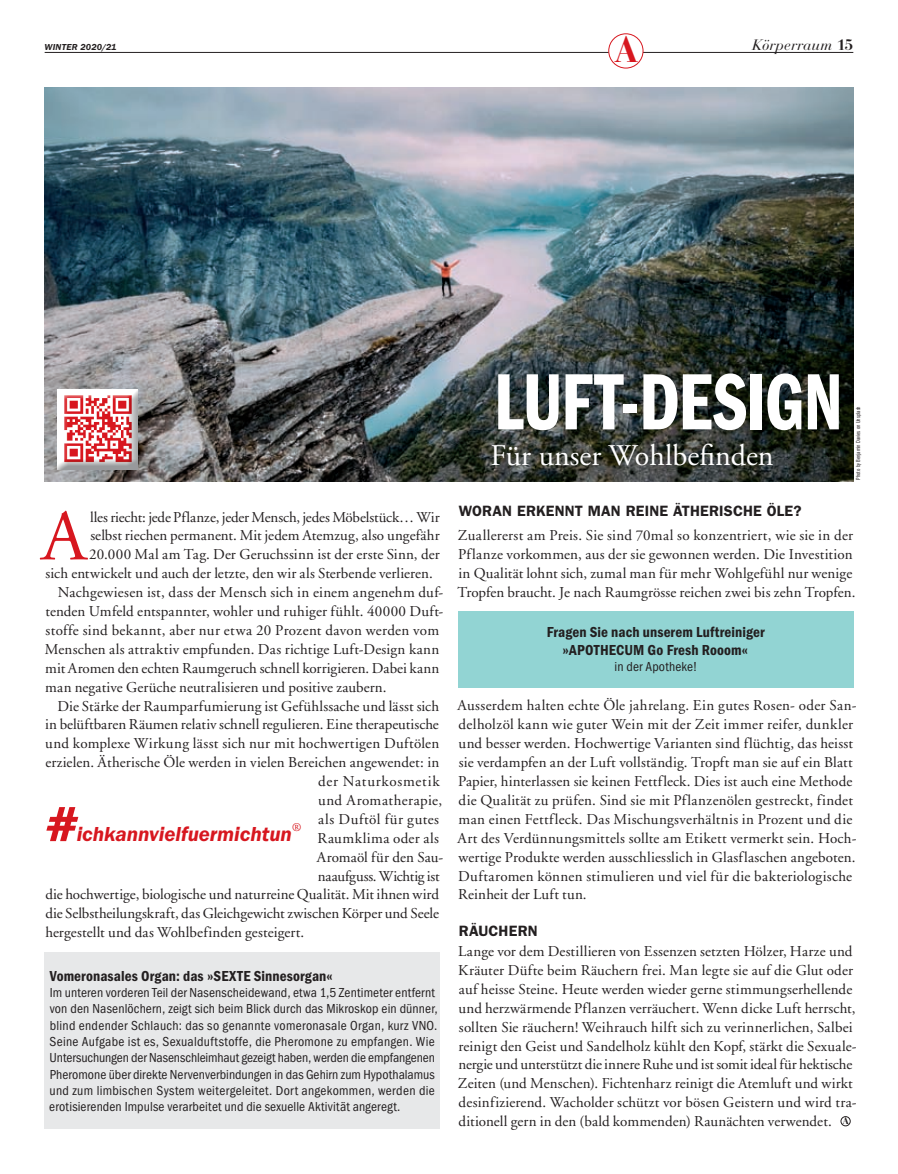
<style>
.page{position:relative;width:898px;height:1174px;background:#fff}
.page>*{position:absolute;margin:0;border:0;box-sizing:border-box;transform-origin:0 0}
.t1{font:82.5px "ITC Franklin Gothic Std Dm Cp";letter-spacing:-.01em;color:#fff}
.t2{font:72px "Adobe Garamond LT";color:#d7171f}
.t3{font:italic 600 51px "ITC Franklin Gothic Std";color:#d7171f;scale:1.19 1}
.t4{font:36.3px "Bauer Bodoni Bold Os F";color:#d7171f}
.t5{font:30px "Adobe Garamond Pro";color:#fff}
.t6{font:italic 600 21px "ITC Franklin Gothic Std";letter-spacing:-.005em;color:#d7171f}
.t7{font:15px/18.9px "Adobe Garamond LT";letter-spacing:.01em;color:#231f20}
.t8{font:15px/18px "ITC Franklin Gothic Std Dm Cd";letter-spacing:.005em;color:#231f20;text-align:center}
.t9{font:15px "Adobe Garamond LT";letter-spacing:-.01em;color:#231f20}
.t10{font:600 15px "ITC Franklin Gothic Std";letter-spacing:.01em;color:#231f20}
.t11{font:15px "Adobe Garamond LT";letter-spacing:.045em;color:#231f20}
.t12{font:15px "Bauer Bodoni Italic Os F";letter-spacing:.01em;color:#231f20}
.t13{font:condensed 13.5px/16.2px "ITC Franklin Gothic Std";letter-spacing:.015em;color:#231f20}
.t14{font:11.7px "Adobe Garamond LT";color:#d7171f}
.t15{font:italic 600 9px "ITC Franklin Gothic Std";letter-spacing:.02em;color:#231f20}
.t16{font:6px "ITC Franklin Gothic Std Bk Cp";color:#231f20}
.s1{font-family:"Bauer Bodoni LT";font-weight:700}
.s2{font-family:"Bauer Bodoni Bold Os F";font-size:9.75px}
</style>
<div class="page">
<hr style="left:45px;top:52px;width:807px;height:1px;background:#231f20">
<div style="left:608px;top:34px;width:34px;height:34px;background:#fff;border-radius:50%"></div>
<div style="left:608px;top:33px;width:35px;height:35px;border:1px solid #d7171f;border-radius:50%"></div>
<div style="left:45px;top:952px;width:395px;height:177px;background:#e7e8e9"></div>
<img style="left:45px;top:87px;width:807px;height:394px">
<div style="left:840px;top:1116px;width:9px;height:9px;border:1px solid #231f20;border-radius:50%"></div>
<div style="left:458px;top:610px;width:394px;height:77px;background:#92d4d3"></div>
<div style="left:56px;top:389px;width:82px;height:82px;background:#76787b;opacity:.75"></div>
<p class="t15" style="left:45px;top:42px;width:73px">WINTER 2020/21</p>
<h3 class="t4" style="left:614px;top:28px;width:26px">A</h3>
<p class="t12" style="left:751px;top:36px;width:103px">Körperraum <span class="s1">15</span></p>
<h2 class="t2" style="left:42px;top:493px;width:46px">A</h2>
<p class="t9" style="left:90px;top:508px;width:351px">lles riecht: jede Pflanze, jeder Mensch, jedes Möbelstück… Wir</p>
<p class="t7" style="left:90px;top:526px;width:351px">selbst riechen permanent. Mit jedem Atemzug, also ungefähr</p>
<p class="t7" style="left:89px;top:545px;width:352px">20.000 Mal am Tag. Der Geruchssinn ist der erste Sinn, der</p>
<p class="t7" style="left:46px;top:564px;width:388px">sich entwickelt und auch der letzte, den wir als Sterbende verlieren.</p>
<p class="t7" style="left:58px;top:583px;width:387px">Nachgewiesen ist, dass der Mensch sich in einem angenehm duf-</p>
<p class="t7" style="left:45px;top:601px;width:399px">tenden Umfeld entspannter, wohler und ruhiger fühlt. 40000 Duft-</p>
<p class="t7" style="left:46px;top:620px;width:395px">stoffe sind bekannt, aber nur etwa 20 Prozent davon werden vom</p>
<p class="t7" style="left:45px;top:639px;width:396px">Menschen als attraktiv empfunden. Das richtige Luft-Design kann</p>
<p class="t7" style="left:45px;top:658px;width:395px">mit Aromen den echten Raumgeruch schnell korrigieren. Dabei kann</p>
<p class="t7" style="left:45px;top:677px;width:342px">man negative Gerüche neutralisieren und positive zaubern.</p>
<p class="t7" style="left:58px;top:696px;width:383px">Die Stärke der Raumparfumierung ist Gefühlssache und lässt sich</p>
<p class="t7" style="left:45px;top:715px;width:395px">in belüftbaren Räumen relativ schnell regulieren. Eine therapeutische</p>
<p class="t7" style="left:45px;top:734px;width:395px">und komplexe Wirkung lässt sich nur mit hochwertigen Duftölen</p>
<p class="t7" style="left:45px;top:753px;width:395px">erzielen. Ätherische Öle werden in vielen Bereichen angewendet: in</p>
<p class="t11" style="left:318px;top:772px;width:123px">der Naturkosmetik</p>
<p class="t7" style="left:318px;top:790px;width:126px">und Aromatherapie,</p>
<p class="t11" style="left:318px;top:810px;width:122px">als Duftöl für gutes</p>
<p class="t7" style="left:317px;top:828px;width:123px">Raumklima oder als</p>
<p class="t7" style="left:316px;top:847px;width:128px">Aromaöl für den Sau-</p>
<p class="t9" style="left:318px;top:866px;width:123px">naaufguss. Wichtig ist</p>
<p class="t7" style="left:45px;top:885px;width:395px">die hochwertige, biologische und naturreine Qualität. Mit ihnen wird</p>
<p class="t7" style="left:45px;top:904px;width:395px">die Selbstheilungskraft, das Gleichgewicht zwischen Körper und Seele</p>
<p class="t7" style="left:45px;top:923px;width:260px">hergestellt und das Wohlbefinden gesteigert.</p>
<h3 class="t3" style="left:44px;top:795px;width:31px">#</h3>
<h3 class="t6" style="left:77px;top:822px;width:217px">ichkannvielfuermichtun</h3>
<p class="t14" style="left:292px;top:820px;width:11px">®</p>
<p class="t8" style="left:50px;top:967px;width:284px">Vomeronasales Organ: das »SEXTE Sinnesorgan«</p>
<p class="t13" style="left:49px;top:984px;width:389px">Im unteren vorderen Teil der Nasenscheidewand, etwa 1,5 Zentimeter entfernt von den Nasenlöchern, zeigt sich beim Blick durch das Mikroskop ein dünner, blind endender Schlauch: das so genannte vomeronasale Organ, kurz VNO.<br>Seine Aufgabe ist es, Sexualduftstoffe, die Pheromone zu empfangen. Wie Untersuchungen der Nasenschleimhaut gezeigt haben, werden die empfangenen Pheromone über direkte Nervenverbindungen in das Gehirn zum Hypothalamus und zum limbischen System weitergeleitet. Dort angekommen, werden die erotisierenden Impulse verarbeitet und die sexuelle Aktivität angeregt.</p>
<h1 class="t1" style="left:494px;top:356px;width:350px">LUFT-DESIGN</h1>
<h3 class="t5" style="left:490px;top:438px;width:285px">Für unser Wohlbefinden</h3>
<p class="t10" style="left:458px;top:502px;width:344px">WORAN ERKENNT MAN REINE ÄTHERISCHE ÖLE?</p>
<p class="t7" style="left:457px;top:526px;width:399px">Zuallererst am Preis. Sie sind 70mal so konzentriert, wie sie in der Pflanze vorkommen, aus der sie gewonnen werden. Die Investition in Qualität lohnt sich, zumal man für mehr Wohlgefühl nur wenige Tropfen braucht. Je nach Raumgrösse reichen zwei bis zehn Tropfen.</p>
<p class="t16" style="left:854px;top:479px;width:75px;rotate:-90deg">Photo by Benjamin Davies on Unsplash</p>
<p class="t8" style="left:546px;top:623px;width:219px">Fragen Sie nach unserem Luftreiniger »APOTHECUM Go Fresh Rooom«</p>
<p class="t13" style="left:614px;top:659px;width:84px">in der Apotheke!</p>
<p class="t7" style="left:457px;top:696px;width:400px">Ausserdem halten echte Öle jahrelang. Ein gutes Rosen- oder San&shy;delholzöl kann wie guter Wein mit der Zeit immer reifer, dunkler und besser werden. Hochwertige Varianten sind flüchtig, das heisst sie verdampfen an der Luft vollständig. Tropft man sie auf ein Blatt Papier, hinterlassen sie keinen Fettfleck. Dies ist auch eine Methode die Qualität zu prüfen. Sind sie mit Pflanzenölen gestreckt, findet man einen Fettfleck. Das Mischungsverhältnis in Prozent und die Art des Verdünnungsmittels sollte am Etikett vermerkt sein. Hoch&shy;wertige Produkte werden ausschliesslich in Glasflaschen angeboten.<br>Duftaromen können stimulieren und viel für die bakteriologische Reinheit der Luft tun.</p>
<p class="t10" style="left:458px;top:922px;width:80px">RÄUCHERN</p>
<p class="t7" style="left:457px;top:941px;width:400px">Lange vor dem Destillieren von Essenzen setzten Hölzer, Harze und Kräuter Düfte beim Räuchern frei. Man legte sie auf die Glut oder auf heisse Steine. Heute werden wieder gerne stimmungserhellende und herzwärmende Pflanzen verräuchert. Wenn dicke Luft herrscht, sollten Sie räuchern! Weihrauch hilft sich zu verinnerlichen, Salbei reinigt den Geist und Sandelholz kühlt den Kopf, stärkt die Sexuale&shy;nergie und unterstützt die innere Ruhe und ist somit ideal für hektische Zeiten (und Menschen). Fichtenharz reinigt die Atemluft und wirkt desinfizierend. Wacholder schützt vor bösen Geistern und wird tra&shy;ditionell gern in den (bald kommenden) Raunächten verwendet. <span class="s2">A</span></p>
</div>
